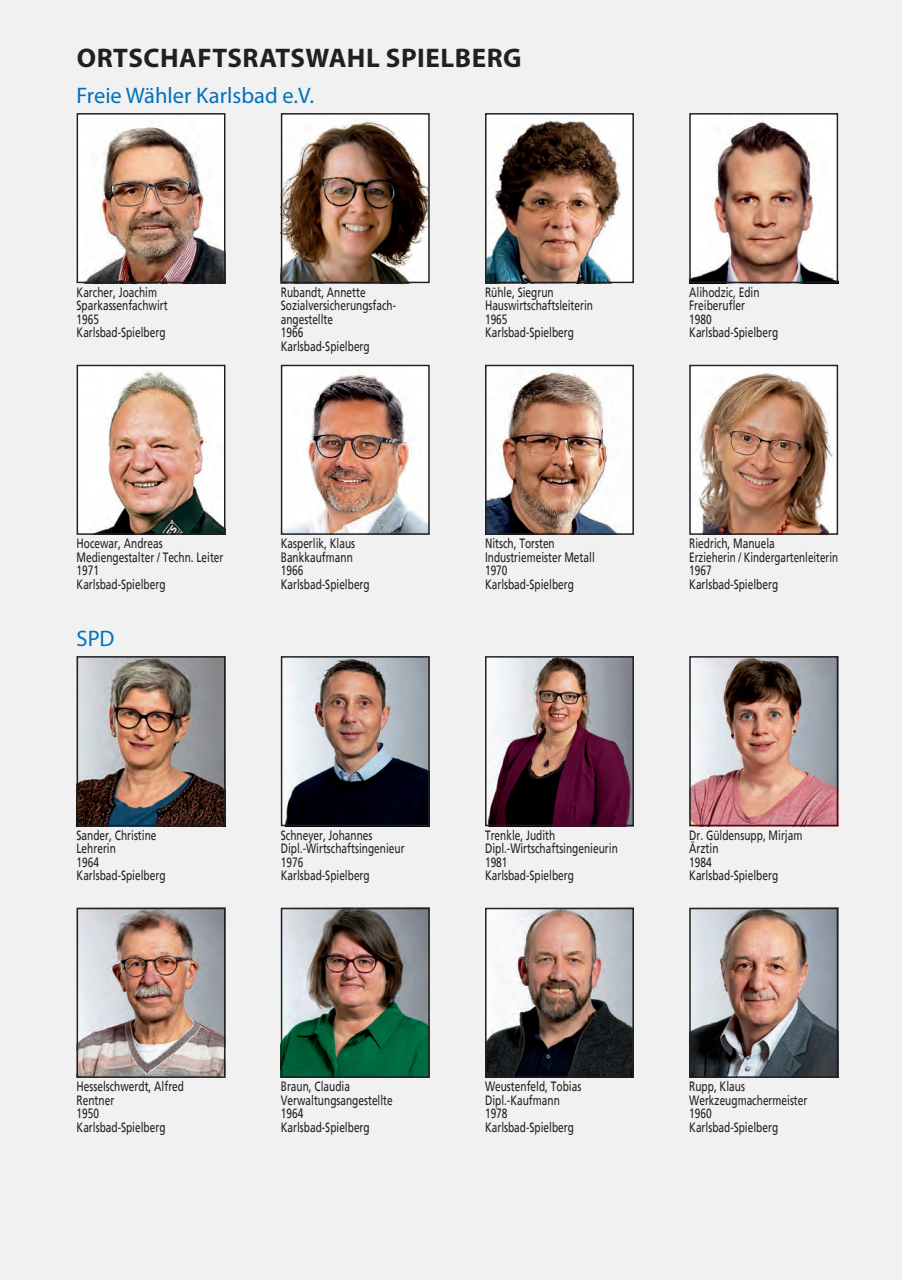
<style>
.page{position:relative;width:902px;height:1280px;background:#fff}
.page>*{position:absolute;margin:0;border:0;box-sizing:border-box;transform-origin:0 0}
.t1{font:700 27px "Myriad Pro";letter-spacing:.02em;color:#231f20}
.t2{font:22.5px "Myriad Pro";color:#0072bc}
.t3{font:13.5px/13.5px "Frutiger";color:#231f20;scale:.75 1}
</style>
<div class="page">
<div style="left:0;top:0;width:901px;height:1280px;background:#f1f1f2"></div>
<img style="left:80px;top:116px;width:142px;height:164px">
<div style="left:77px;top:113px;width:148px;height:170px;border:2px solid #231f20"></div>
<img style="left:284px;top:116px;width:142px;height:164px">
<div style="left:281px;top:113px;width:148px;height:170px;border:2px solid #231f20"></div>
<img style="left:488px;top:116px;width:143px;height:164px">
<div style="left:485px;top:113px;width:149px;height:170px;border:2px solid #231f20"></div>
<img style="left:692px;top:116px;width:143px;height:164px">
<div style="left:689px;top:113px;width:149px;height:170px;border:2px solid #231f20"></div>
<img style="left:80px;top:368px;width:142px;height:164px">
<div style="left:77px;top:365px;width:148px;height:170px;border:2px solid #231f20"></div>
<img style="left:284px;top:368px;width:142px;height:164px">
<div style="left:281px;top:365px;width:148px;height:170px;border:2px solid #231f20"></div>
<img style="left:488px;top:368px;width:143px;height:164px">
<div style="left:485px;top:365px;width:149px;height:170px;border:2px solid #231f20"></div>
<img style="left:692px;top:368px;width:143px;height:164px">
<div style="left:689px;top:365px;width:149px;height:170px;border:2px solid #231f20"></div>
<img style="left:80px;top:659px;width:142px;height:164px">
<div style="left:77px;top:656px;width:148px;height:170px;border:2px solid #231f20"></div>
<img style="left:284px;top:659px;width:142px;height:164px">
<div style="left:281px;top:656px;width:148px;height:170px;border:2px solid #231f20"></div>
<img style="left:488px;top:659px;width:143px;height:164px">
<div style="left:485px;top:656px;width:149px;height:170px;border:2px solid #231f20"></div>
<img style="left:692px;top:659px;width:143px;height:164px">
<div style="left:689px;top:656px;width:149px;height:170px;border:2px solid #231f20"></div>
<img style="left:80px;top:911px;width:142px;height:164px">
<div style="left:77px;top:908px;width:148px;height:170px;border:2px solid #231f20"></div>
<img style="left:284px;top:911px;width:142px;height:164px">
<div style="left:281px;top:908px;width:148px;height:170px;border:2px solid #231f20"></div>
<img style="left:488px;top:911px;width:143px;height:164px">
<div style="left:485px;top:908px;width:149px;height:170px;border:2px solid #231f20"></div>
<img style="left:692px;top:911px;width:143px;height:164px">
<div style="left:689px;top:908px;width:149px;height:170px;border:2px solid #231f20"></div>
<h1 class="t1" style="left:77px;top:40px;width:446px">ORTSCHAFTSRATSWAHL SPIELBERG</h1>
<h2 class="t2" style="left:77px;top:81px;width:239px">Freie Wähler Karlsbad e.V.</h2>
<p class="t3" style="left:77px;top:285px;width:123px">Karcher, Joachim<br>Sparkassenfachwirt<br>1965<br>Karlsbad-Spielberg</p>
<p class="t3" style="left:281px;top:285px;width:155px">Rubandt, Annette<br>Sozialversicherungsfach&shy;angestellte<br>1966<br>Karlsbad-Spielberg</p>
<p class="t3" style="left:485px;top:285px;width:146px">Rühle, Siegrun<br>Hauswirtschaftsleiterin<br>1965<br>Karlsbad-Spielberg</p>
<p class="t3" style="left:689px;top:285px;width:120px">Alihodzic, Edin<br>Freiberufler<br>1980<br>Karlsbad-Spielberg</p>
<p class="t3" style="left:77px;top:537px;width:197px">Hocewar, Andreas<br>Mediengestalter / Techn. Leiter<br>1971<br>Karlsbad-Spielberg</p>
<p class="t3" style="left:281px;top:537px;width:120px">Kasperlik, Klaus<br>Bankkaufmann<br>1966<br>Karlsbad-Spielberg</p>
<p class="t3" style="left:485px;top:537px;width:148px">Nitsch, Torsten<br>Industriemeister Metall<br>1970<br>Karlsbad-Spielberg</p>
<p class="t3" style="left:689px;top:537px;width:200px">Riedrich, Manuela<br>Erzieherin / Kindergartenleiterin<br>1967<br>Karlsbad-Spielberg</p>
<h2 class="t2" style="left:77px;top:624px;width:40px">SPD</h2>
<p class="t3" style="left:77px;top:828px;width:120px">Sander, Christine<br>Lehrerin<br>1964<br>Karlsbad-Spielberg</p>
<p class="t3" style="left:281px;top:828px;width:167px">Schneyer, Johannes<br>Dipl.-Wirtschaftsingenieur<br>1976<br>Karlsbad-Spielberg</p>
<p class="t3" style="left:485px;top:828px;width:179px">Trenkle, Judith<br>Dipl.-Wirtschaftsingenieurin<br>1981<br>Karlsbad-Spielberg</p>
<p class="t3" style="left:689px;top:828px;width:152px">Dr. Güldensupp, Mirjam<br>Ärztin<br>1984<br>Karlsbad-Spielberg</p>
<p class="t3" style="left:77px;top:1080px;width:145px">Hesselschwerdt, Alfred<br>Rentner<br>1950<br>Karlsbad-Spielberg</p>
<p class="t3" style="left:281px;top:1080px;width:151px">Braun, Claudia<br>Verwaltungsangestellte<br>1964<br>Karlsbad-Spielberg</p>
<p class="t3" style="left:485px;top:1080px;width:130px">Weustenfeld, Tobias<br>Dipl.-Kaufmann<br>1978<br>Karlsbad-Spielberg</p>
<p class="t3" style="left:689px;top:1080px;width:159px">Rupp, Klaus<br>Werkzeugmachermeister<br>1960<br>Karlsbad-Spielberg</p>
</div>
